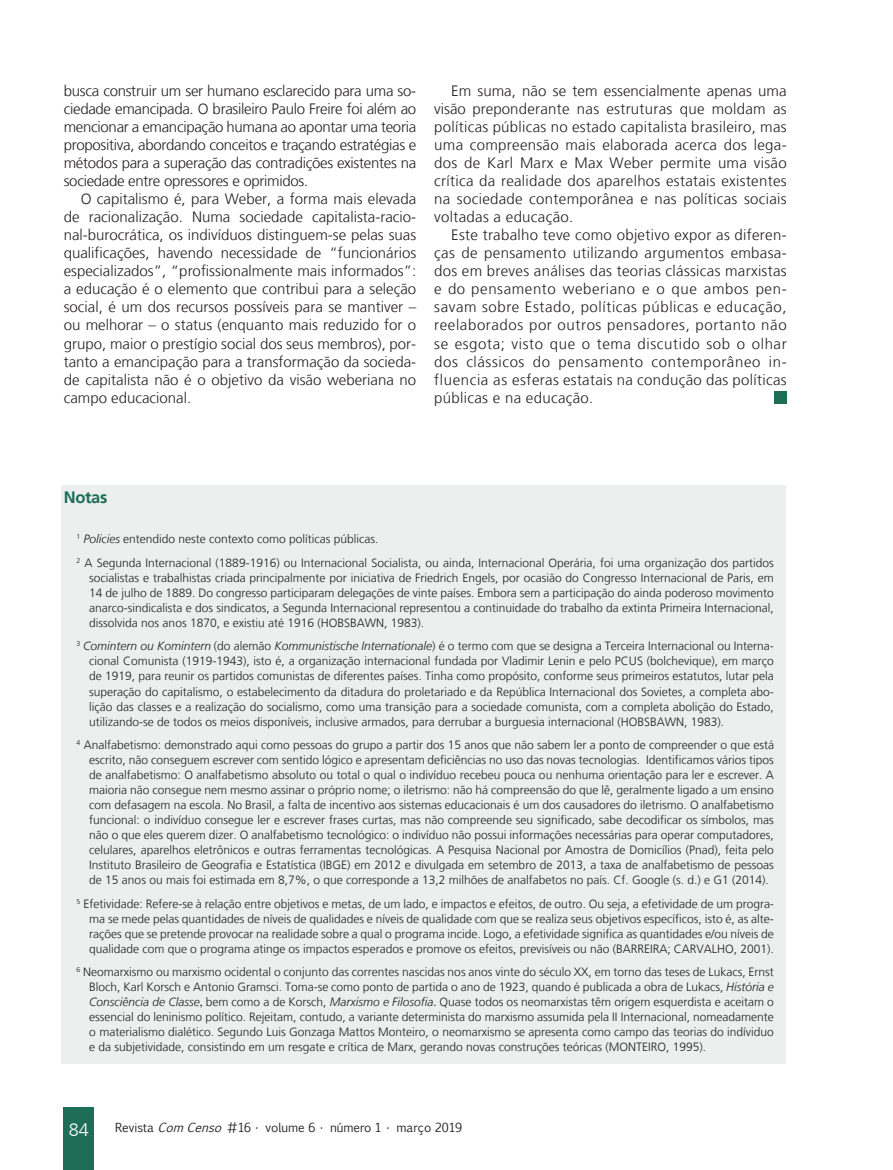
<style>
.page{position:relative;width:893px;height:1170px;background:#fff}
.page>*{position:absolute;margin:0;border:0;box-sizing:border-box;transform-origin:0 0}
.t1{font:300 18px "Frutiger LT";color:#fff}
.Subtítulo_VERDE_ARTI{font:700 16.5px "Frutiger LT";letter-spacing:-.02em;color:#1e6d56}
.Miolo__10{font:300 15px/18px "Frutiger LT";letter-spacing:.01em;color:#231f20;text-align:justify}
.Notas{font:300 12px/15px "Frutiger LT";color:#231f20;text-align:justify}
.t2{font:12px "Euphemia CAS";color:#231f20}
.s1{font-style:italic}
.s2{font-family:"Times New Roman";font-weight:400}
</style>
<div class="page">
<div style="left:64px;top:1107px;width:30px;height:62px;background:#1e6d56"></div>
<div style="left:62px;top:485px;width:724px;height:578px;background:#ebefed"></div>
<div style="left:774px;top:391px;width:13px;height:12px;background:#1e6d56"></div>
<p class="Miolo__10" style="left:64px;top:82px;width:354px">busca construir um ser humano esclarecido para uma so&shy;ciedade emancipada. O brasileiro Paulo Freire foi além ao mencionar a emancipação humana ao apontar uma teoria propositiva, abordando conceitos e traçando estratégias e métodos para a superação das contradições existentes na sociedade entre opressores e oprimidos.</p>
<p class="Miolo__10" style="left:64px;top:190px;width:354px;text-indent:17px">O capitalismo é, para Weber, a forma mais elevada de racionalização. Numa sociedade capitalista-racio&shy;nal-burocrática, os indivíduos distinguem-se pelas suas qualificações, havendo necessidade de “funcionários especializados”, “profissionalmente mais informados”: a educação é o elemento que contribui para a seleção social, é um dos recursos possíveis para se mantiver – ou melhorar – o status (enquanto mais reduzido for o grupo, maior o prestígio social dos seus membros), por&shy;tanto a emancipação para a transformação da socieda&shy;de capitalista não é o objetivo da visão weberiana no campo educacional.</p>
<p class="Miolo__10" style="left:434px;top:82px;width:354px;text-indent:17px">Em suma, não se tem essencialmente apenas uma visão preponderante nas estruturas que moldam as políticas públicas no estado capitalista brasileiro, mas uma compreensão mais elaborada acerca dos lega&shy;dos de Karl Marx e Max Weber permite uma visão crítica da realidade dos aparelhos estatais existentes na sociedade contemporânea e nas políticas sociais voltadas a educação.</p>
<p class="Miolo__10" style="left:434px;top:226px;width:354px;text-indent:17px">Este trabalho teve como objetivo expor as diferen&shy;ças de pensamento utilizando argumentos embasa&shy;dos em breves análises das teorias clássicas marxistas e do pensamento weberiano e o que ambos pen&shy;savam sobre Estado, políticas públicas e educação, reelaborados por outros pensadores, portanto não se esgota; visto que o tema discutido sob o olhar dos clássicos do pensamento contemporâneo in&shy;fluencia as esferas estatais na condução das políticas públicas e na educação.</p>
<p class="Subtítulo_VERDE_ARTI" style="left:64px;top:488px;width:45px">Notas</p>
<p class="Notas" style="left:77px;top:532px;width:303px"><sup>1</sup> <span class="s1">Policies</span> entendido neste contexto como políticas públicas.</p>
<p class="Notas" style="left:89px;top:555px;width:686px;text-indent:-13px"><sup>2</sup> A Segunda Internacional (1889-1916) ou Internacional Socialista, ou ainda, Internacional Operária, foi uma organização dos partidos socialistas e trabalhistas criada principalmente por iniciativa de Friedrich Engels, por ocasião do Congresso Internacional de Paris, em 14 de julho de 1889. Do congresso participaram delegações de vinte países. Embora sem a participação do ainda poderoso movimento anarco-sindicalista e dos sindicatos, a Segunda Internacional representou a continuidade do trabalho da extinta Primeira Internacional, dissolvida nos anos 1870, e existiu até 1916 (HOBSBAWN, 1983).</p>
<p class="Notas" style="left:89px;top:639px;width:686px;text-indent:-13px"><sup>3</sup> <span class="s1">Comintern ou Komintern</span> (do alemão <span class="s1">Kommunistische Internationale</span>) é o termo com que se designa a Terceira Internacional ou Interna&shy;cional Comunista (1919-1943), isto é, a organização internacional fundada por Vladimir Lenin e pelo PCUS (bolchevique), em março de 1919, para reunir os partidos comunistas de diferentes países. Tinha como propósito, conforme seus primeiros estatutos, lutar pela superação do capitalismo, o estabelecimento da ditadura do proletariado e da República Internacional dos Sovietes, a completa abo&shy;lição das classes e a realização do socialismo, como uma transição para a sociedade comunista, com a completa abolição do Estado, utilizando-se de todos os meios disponíveis, inclusive armados, para derrubar a burguesia internacional (HOBSBAWN, 1983).</p>
<p class="Notas" style="left:89px;top:737px;width:686px;text-indent:-13px"><sup>4</sup> Analfabetismo: demonstrado aqui como pessoas do grupo a partir dos 15 anos que não sabem ler a ponto de compreender o que está escrito, não conseguem escrever com sentido lógico e apresentam deficiências no uso das novas tecnologias. Identificamos vários tipos de analfabetismo: O analfabetismo absoluto ou total o qual o indivíduo recebeu pouca ou nenhuma orientação para ler e escrever. A maioria não consegue nem mesmo assinar o próprio nome; o iletrismo: não há compreensão do que lê, geralmente ligado a um ensino com defasagem na escola. No Brasil, a falta de incentivo aos sistemas educacionais é um dos causadores do iletrismo. O analfabetismo funcional: o indivíduo consegue ler e escrever frases curtas, mas não compreende seu significado, sabe decodificar os símbolos, mas não o que eles querem dizer. O analfabetismo tecnológico: o indivíduo não possui informações necessárias para operar computadores, celulares, aparelhos eletrônicos e outras ferramentas tecnológicas. A Pesquisa Nacional por Amostra de Domicílios (Pnad), feita pelo Instituto Brasileiro de Geografia e Estatística (IBGE) em 2012 e divulgada em setembro de 2013, a taxa de analfabetismo de pessoas de 15 anos ou mais foi estimada em 8,7%, o que corresponde a 13,2 milhões de analfabetos no país. Cf. Google (s. d.) e G1 (2014).</p>
<p class="Notas" style="left:89px;top:896px;width:686px;text-indent:-13px"><sup>5</sup> Efetividade: Refere-se à relação entre objetivos e metas, de um lado, e impactos e efeitos, de outro. Ou seja, a efetividade de um progra&shy;ma se mede pelas quantidades de níveis de qualidades e níveis de qualidade com que se realiza seus objetivos específicos, isto é, as alte&shy;rações que se pretende provocar na realidade sobre a qual o programa incide. Logo, a efetividade significa as quantidades e/ou níveis de qualidade com que o programa atinge os impactos esperados e promove os efeitos, previsíveis ou não (BARREIRA; CARVALHO, 2001).</p>
<p class="Notas" style="left:89px;top:964px;width:686px;text-indent:-13px"><sup>6</sup> Neomarxismo ou marxismo ocidental o conjunto das correntes nascidas nos anos vinte do século XX, em torno das teses de Lukacs, Ernst Bloch, Karl Korsch e Antonio Gramsci. Toma-se como ponto de partida o ano de 1923, quando é publicada a obra de Lukacs, <span class="s1">História e Consciência de Classe</span><span class="s2">,</span> bem como a de Korsch, <span class="s1">Marxismo e Filosofia</span><span class="s2">.</span> Quase todos os neomarxistas têm origem esquerdista e aceitam o essencial do leninismo político. Rejeitam, contudo, a variante determinista do marxismo assumida pela II Internacional, nomeadamente o materialismo dialético. Segundo Luis Gonzaga Mattos Monteiro, o neomarxismo se apresenta como campo das teorias do indíviduo e da subjetividade, consistindo em um resgate e crítica de Marx, gerando novas construções teóricas (MONTEIRO, 1995).</p>
<h1 class="t1" style="left:69px;top:1119px;width:22px">84</h1>
<p class="t2" style="left:115px;top:1119px;width:349px">Revista <span class="s1">ComCenso</span> #16 • volume 6 • número 1 • março 2019</p>
</div>
